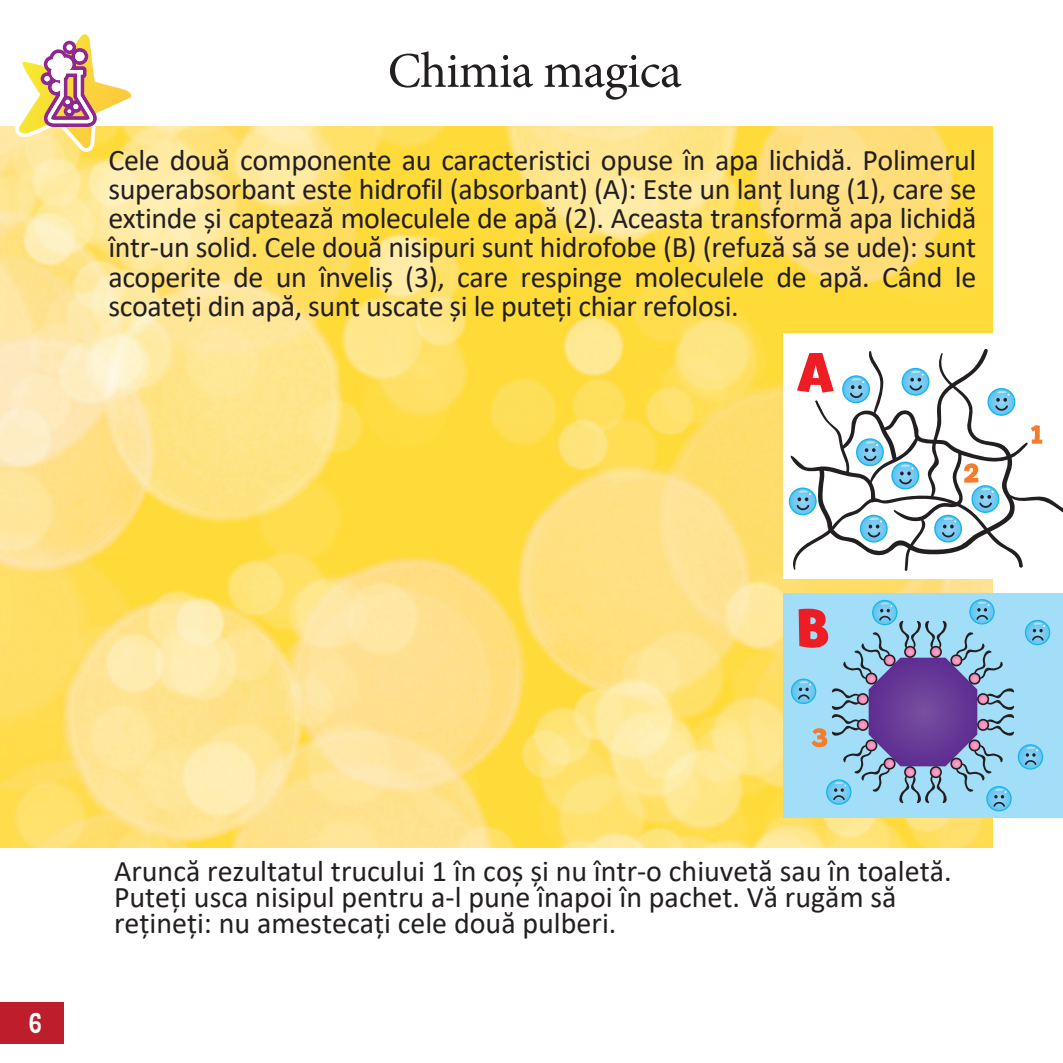
<style>
.page{position:relative;width:1063px;height:1063px;background:#fff}
.page>*{position:absolute;margin:0;border:0;box-sizing:border-box;transform-origin:0 0}
.t1{font:50px "Minion Pro";letter-spacing:-.015em;color:#231f20}
.t2{font:30px/29.2px "Calibri";color:#231f20;text-align:justify}
.t3{font:30px "Carton Six";color:#fff}
</style>
<div class="page">
<img style="left:0;top:126px;width:992px;height:722px">
<div style="left:0;top:1003px;width:64px;height:41px;background:#be1d2c"></div>
<svg style="left:15px;top:34px;width:120px;height:118px"></svg>
<div style="left:784px;top:594px;width:279px;height:224px;background:#a2def8"></div>
<div style="left:784px;top:333px;width:279px;height:246px;background:#fff"></div>
<svg style="left:788px;top:349px;width:275px;height:222px"></svg>
<div style="left:872px;top:600px;width:26px;height:25px;border:1px solid #15b5eb;border-radius:50%"></div>
<svg style="left:970px;top:600px;width:24px;height:24px"></svg>
<div style="left:969px;top:599px;width:26px;height:25px;border:1px solid #15b5eb;border-radius:50%"></div>
<svg style="left:1025px;top:620px;width:25px;height:25px"></svg>
<div style="left:1025px;top:620px;width:25px;height:25px;border:1px solid #15b5eb;border-radius:50%"></div>
<svg style="left:1032px;top:622px;width:13px;height:19px"></svg>
<svg style="left:792px;top:679px;width:24px;height:24px"></svg>
<div style="left:791px;top:679px;width:25px;height:25px;border:1px solid #15b5eb;border-radius:50%"></div>
<svg style="left:1018px;top:745px;width:25px;height:24px"></svg>
<div style="left:1018px;top:744px;width:25px;height:26px;border:1px solid #15b5eb;border-radius:50%"></div>
<svg style="left:1025px;top:747px;width:13px;height:18px"></svg>
<svg style="left:987px;top:787px;width:24px;height:24px"></svg>
<div style="left:986px;top:786px;width:26px;height:25px;border:1px solid #15b5eb;border-radius:50%"></div>
<svg style="left:798px;top:602px;width:216px;height:205px"></svg>
<h1 class="t1" style="left:388px;top:37px;width:296px">Chimia magica</h1>
<p class="t2" style="left:108px;top:144px;width:870px">Cele două componente au caracteristici opuse în apa lichidă. Polimerul superabsorbant este hidrofil (absorbant) (A): Este un lanț lung (1), care se extinde și captează moleculele de apă (2). Aceasta transformă apa lichidă într-un solid. Cele două nisipuri sunt hidrofobe (B) (refuză să se ude): sunt acoperite de un înveliș (3), care respinge moleculele de apă. Când le scoateți din apă, sunt uscate și le puteți chiar refolosi.</p>
<p class="t3" style="left:29px;top:1005px;width:14px">6</p>
<p class="t2" style="left:114px;top:858px;width:839px;line-height:25.8px;text-align:left">Aruncă rezultatul trucului 1 în coș și nu într-o chiuvetă sau în toaletă.<br>Puteți usca nisipul pentru a-l pune înapoi în pachet. Vă rugăm să rețineți: nu amestecați cele două pulberi.</p>
</div>
